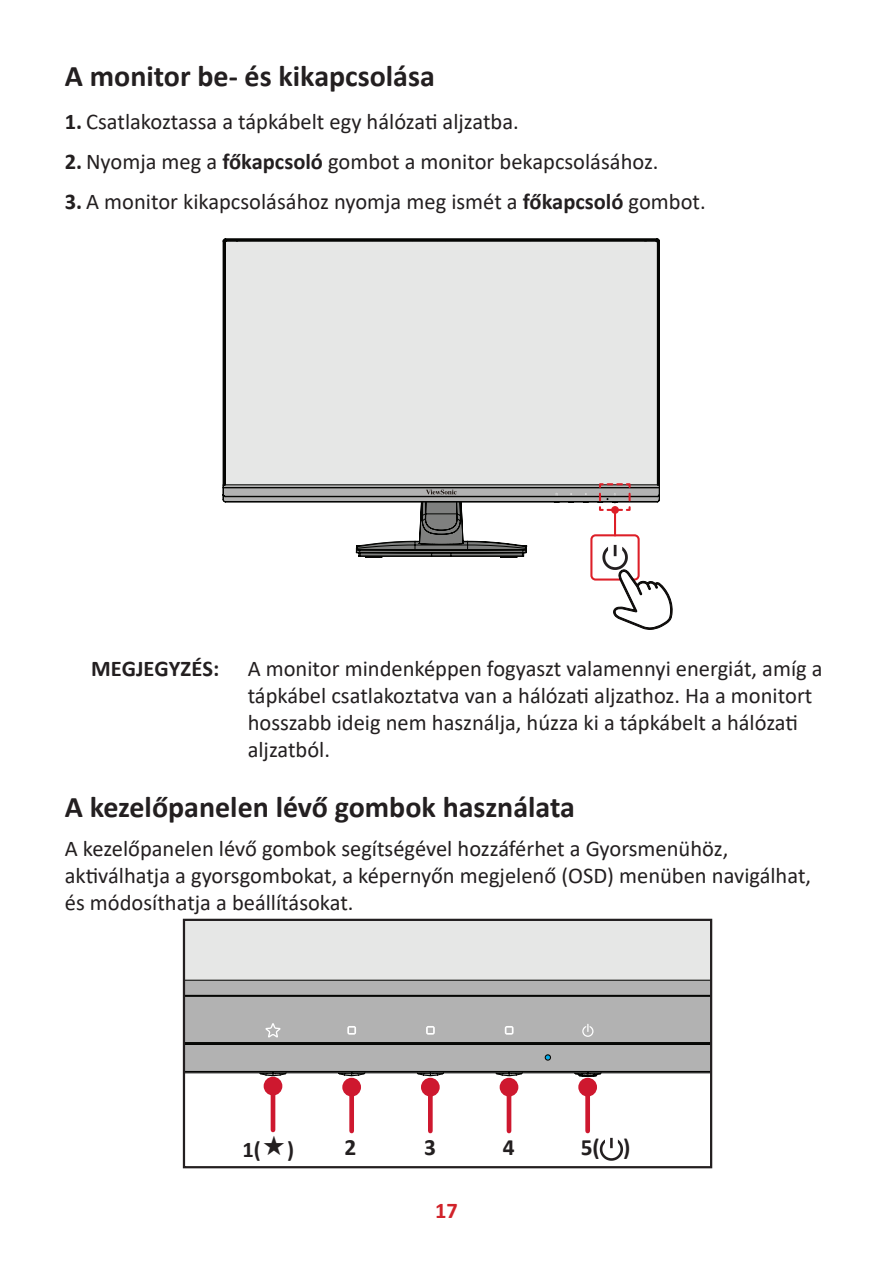
<style>
.page{position:relative;width:893px;height:1263px;background:#fff}
.page>*{position:absolute;margin:0;border:0;box-sizing:border-box;transform-origin:0 0}
.t1{font:700 30px "Calibri";color:#231f20}
.t2{font:700 23.4px "Calibri";color:#231f20}
.t3{font:22.5px/27px "Calibri";color:#231f20}
.t4{font:700 22.5px "Calibri";color:#231f20}
.t5{font:700 22.5px "Calibri";color:#d1232a}
.s1{font-weight:700}
</style>
<div class="page">
<svg style="left:223px;top:239px;width:437px;height:314px;background:#dedede"></svg>
<svg style="left:356px;top:501px;width:171px;height:57px"></svg>
<svg style="left:426px;top:490px;width:31px;height:4px"></svg>
<div style="left:591px;top:535px;width:48px;height:44px;background:#fff;border-radius:4px"></div>
<div style="left:590px;top:534px;width:50px;height:47px;border:2px solid #dd1f28;border-radius:4px"></div>
<svg style="left:598px;top:482px;width:34px;height:30px"></svg>
<hr style="left:614px;top:510px;width:2px;height:26px;background:#dd1f28">
<div style="left:611px;top:506px;width:8px;height:8px;background:#dd1f28;border-radius:50%"></div>
<svg style="left:602px;top:545px;width:70px;height:84px"></svg>
<svg style="left:186px;top:922px;width:523px;height:229px"></svg>
<svg style="left:582px;top:1024px;width:11px;height:13px"></svg>
<svg style="left:426px;top:1026px;width:9px;height:9px"></svg>
<svg style="left:505px;top:1026px;width:8px;height:9px"></svg>
<svg style="left:347px;top:1026px;width:9px;height:9px"></svg>
<svg style="left:265px;top:1023px;width:16px;height:15px"></svg>
<div style="left:183px;top:919px;width:529px;height:249px;border:2px solid #231f20"></div>
<hr style="left:271px;top:1086px;width:4px;height:44px;background:#ce182f">
<div style="left:264px;top:1077px;width:18px;height:18px;background:#ce182f;border-radius:50%"></div>
<div style="left:349px;top:1087px;width:5px;height:44px;background:#ce182f"></div>
<div style="left:342px;top:1078px;width:19px;height:18px;background:#ce182f;border-radius:50%"></div>
<div style="left:428px;top:1087px;width:5px;height:44px;background:#ce182f"></div>
<div style="left:421px;top:1078px;width:19px;height:18px;background:#ce182f;border-radius:50%"></div>
<hr style="left:507px;top:1087px;width:4px;height:44px;background:#ce182f">
<div style="left:500px;top:1078px;width:18px;height:18px;background:#ce182f;border-radius:50%"></div>
<div style="left:585px;top:1087px;width:5px;height:44px;background:#ce182f"></div>
<div style="left:578px;top:1078px;width:19px;height:18px;background:#ce182f;border-radius:50%"></div>
<svg style="left:600px;top:1138px;width:23px;height:23px"></svg>
<svg style="left:264px;top:1135px;width:20px;height:16px"></svg>
<h1 class="t1" style="left:65px;top:55px;width:372px">A monitor be- és kikapcsolása</h1>
<p class="t3" style="left:65px;top:108px;width:455px"><span class="s1">1.</span> Csatlakoztassa a tápkábelt egy hálózati aljzatba.</p>
<p class="t3" style="left:65px;top:147px;width:595px"><span class="s1">2.</span> Nyomja meg a <span class="s1">főkapcsoló</span> gombot a monitor bekapcsolásához.</p>
<p class="t3" style="left:65px;top:187px;width:642px"><span class="s1">3.</span> A monitor kikapcsolásához nyomja meg ismét a <span class="s1">főkapcsoló</span> gombot.</p>
<p class="t4" style="left:91px;top:653px;width:130px">MEGJEGYZÉS:</p>
<p class="t3" style="left:248px;top:655px;width:576px">A monitor mindenképpen fogyaszt valamennyi energiát, amíg a tápkábel csatlakoztatva van a hálózati aljzathoz. Ha a monitort hosszabb ideig nem használja, húzza ki a tápkábelt a hálózati aljzatból.</p>
<h1 class="t1" style="left:65px;top:786px;width:512px">A kezelőpanelen lévő gombok használata</h1>
<p class="t3" style="left:65px;top:834px;width:748px">A kezelőpanelen lévő gombok segítségével hozzáférhet a Gyorsmenühöz, aktiválhatja a gyorsgombokat, a képernyőn megjelenő (OSD) menüben navigálhat, és módosíthatja a beállításokat.</p>
<p class="t4" style="left:242px;top:1134px;width:53px">1( )</p>
<p class="t2" style="left:345px;top:1131px;width:13px">2</p>
<p class="t2" style="left:424px;top:1131px;width:13px">3</p>
<p class="t2" style="left:503px;top:1131px;width:13px">4</p>
<p class="t2" style="left:581px;top:1131px;width:51px">5( )</p>
<p class="t5" style="left:435px;top:1194px;width:24px">17</p>
</div>
